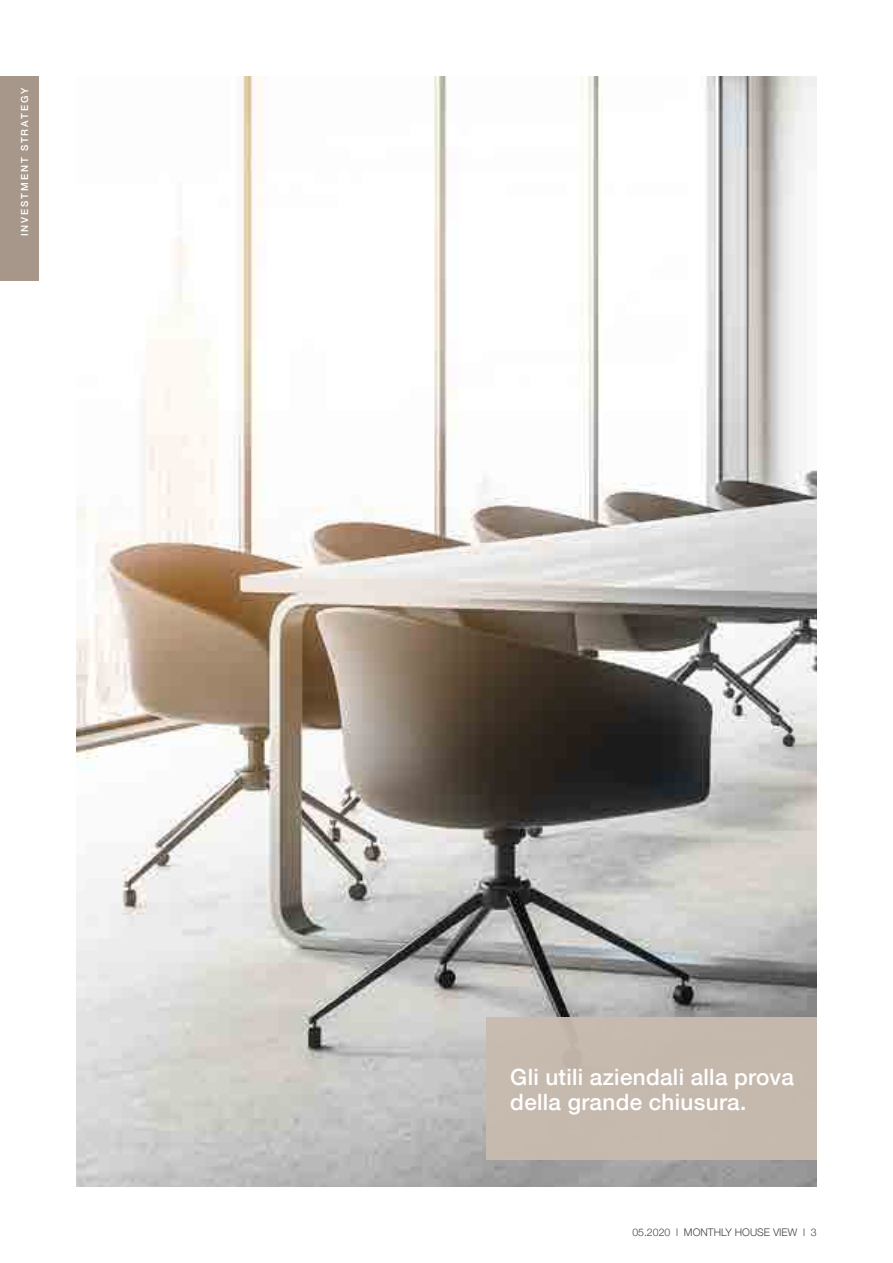
<style>
.page{position:relative;width:893px;height:1263px;background:#fff}
.page>*{position:absolute;margin:0;border:0;box-sizing:border-box;transform-origin:0 0}
.texte_exergue_photo{font:500 22.5px/25.5px "Helvetica Neue LT";letter-spacing:.015em;color:#fff}
.t1{font:300 10.5px "Helvetica Neue LT";color:#424241}
.Normal_e{font:500 9.75px "Helvetica Neue LT";letter-spacing:.19em;color:#fff}
</style>
<div class="page">
<div style="left:0;top:77px;width:38px;height:204px;background:#a6978a"></div>
<img style="left:77px;top:77px;width:739px;height:1109px">
<div style="left:486px;top:1017px;width:330px;height:143px;background:#c8bbaf"></div>
<p class="Normal_e" style="left:19px;top:236px;width:150px;rotate:-90deg">INVESTMENT STRATEGY</p>
<p class="texte_exergue_photo" style="left:510px;top:1064px;width:285px">Gli utili aziendali alla prova della grande chiusura.</p>
<p class="t1" style="left:632px;top:1226px;width:186px">05.2020 l MONTHLY HOUSE VIEW l 3</p>
</div>
